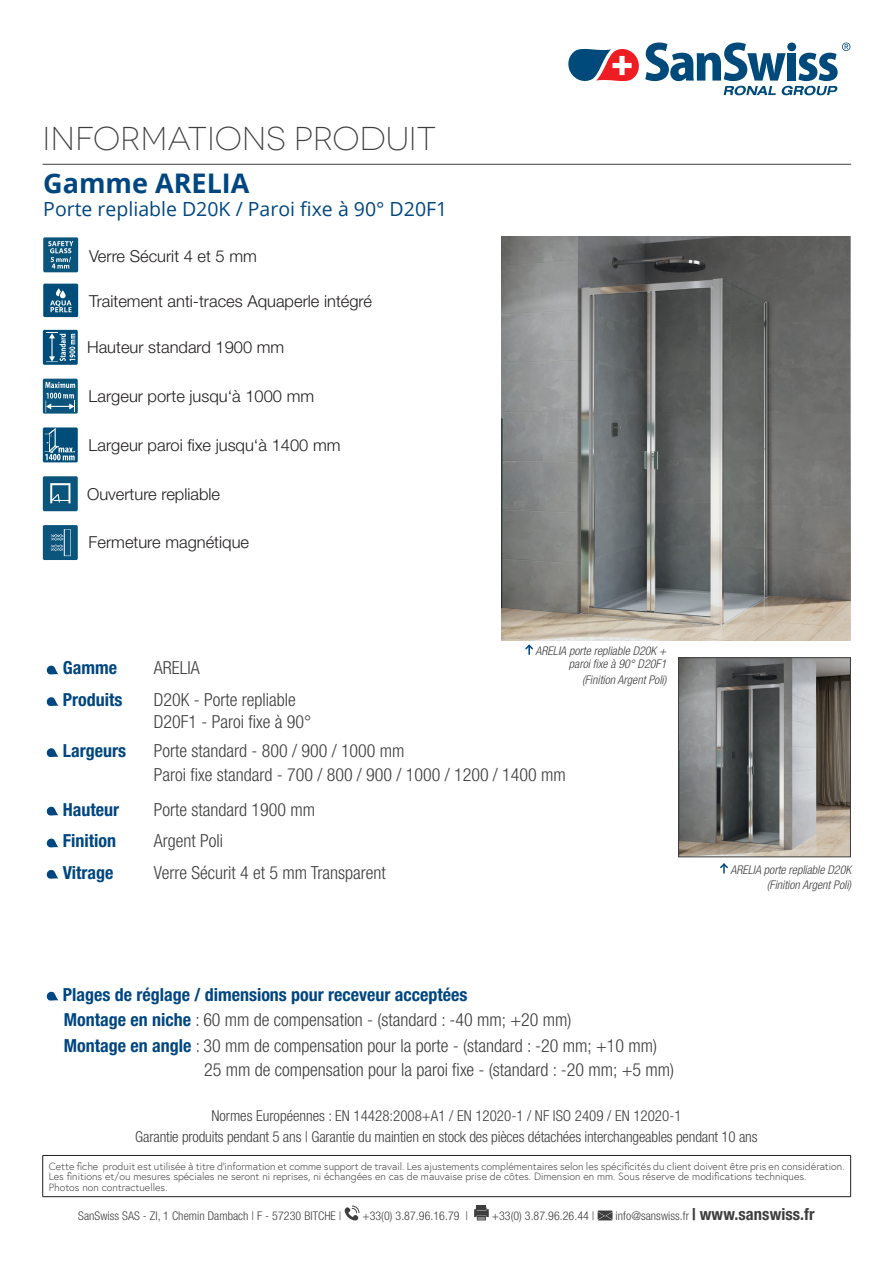
<style>
.page{position:relative;width:893px;height:1263px;background:#fff}
.page>*{position:absolute;margin:0;border:0;box-sizing:border-box;transform-origin:0 0}
.t1{font:300 33px "Novecentowide";letter-spacing:-.005em;color:#3e3e3f}
.t2{font:700 27px "Open Sans";color:#004680}
.t3{font:19.5px "Open Sans";color:#004680}
.t4{font:300 condensed 18px/21.6px "Helvetica Neue LT Pro";color:#3e3e3f}
.t5{font:700 condensed 18px "Helvetica Neue LT Pro";color:#004680}
.t6{font:300 16.5px "Helvetica Neue LT Pro";color:#231f20}
.t7{font:300 condensed 15px/21px "Helvetica Neue LT Pro";letter-spacing:-.01em;color:#3e3e3f;text-align:center}
.t8{font:300 condensed 12px "Helvetica Neue LT Pro";letter-spacing:.005em;color:#3e3e3f}
.t9{font:italic 300 condensed 12px/13.5px "Helvetica Neue LT Pro";color:#3e3e3f;text-align:right}
.t10{font:300 10.5px/10.5px "Europa";color:#3e3e3f}
.s1{font-weight:700;color:#004680}
.s2{font-weight:700;font-size:16.5px}
</style>
<div class="page">
<svg style="left:46px;top:665px;width:13px;height:10px"></svg>
<svg style="left:46px;top:697px;width:13px;height:9px"></svg>
<svg style="left:46px;top:748px;width:13px;height:9px"></svg>
<svg style="left:46px;top:806px;width:13px;height:10px"></svg>
<svg style="left:46px;top:838px;width:13px;height:10px"></svg>
<svg style="left:46px;top:869px;width:13px;height:10px"></svg>
<div style="left:43px;top:476px;width:35px;height:35px;background:#0b547c;border-radius:2px"></div>
<svg style="left:50px;top:483px;width:20px;height:20px"></svg>
<svg style="left:43px;top:427px;width:35px;height:35px"></svg>
<svg style="left:45px;top:429px;width:30px;height:31px"></svg>
<svg style="left:344px;top:1205px;width:15px;height:15px"></svg>
<div style="left:477px;top:1205px;width:9px;height:5px;background:#3e3e3f"></div>
<svg style="left:474px;top:1207px;width:15px;height:13px"></svg>
<svg style="left:598px;top:1210px;width:14px;height:10px"></svg>
<hr style="left:43px;top:1155px;width:808px;height:1px;background:#231f20">
<hr style="left:42px;top:1156px;width:1px;height:40px;background:#231f20">
<hr style="left:850px;top:1156px;width:1px;height:40px;background:#231f20">
<hr style="left:43px;top:1196px;width:808px;height:1px;background:#231f20">
<hr style="left:43px;top:164px;width:808px;height:1px;background:#3e3e3f">
<img style="left:502px;top:236px;width:348px;height:404px">
<svg style="left:525px;top:644px;width:9px;height:10px"></svg>
<img style="left:680px;top:659px;width:169px;height:196px">
<div style="left:678px;top:657px;width:173px;height:200px;border:1px solid #3e3e3f"></div>
<svg style="left:720px;top:863px;width:8px;height:10px"></svg>
<svg style="left:568px;top:43px;width:282px;height:52px"></svg>
<svg style="left:43px;top:330px;width:35px;height:35px"></svg>
<svg style="left:46px;top:333px;width:29px;height:29px"></svg>
<div style="left:43px;top:379px;width:35px;height:35px;background:#0b547c;border-radius:2px"></div>
<svg style="left:45px;top:382px;width:30px;height:30px"></svg>
<div style="left:43px;top:525px;width:35px;height:35px;background:#0b547c;border-radius:2px"></div>
<svg style="left:51px;top:529px;width:20px;height:27px"></svg>
<div style="left:43px;top:284px;width:35px;height:33px;background:#004d79;border-radius:2px"></div>
<svg style="left:50px;top:288px;width:22px;height:24px"></svg>
<div style="left:43px;top:237px;width:35px;height:35px;background:#0b547c;border-radius:2px"></div>
<svg style="left:48px;top:241px;width:25px;height:28px"></svg>
<svg style="left:46px;top:991px;width:13px;height:10px"></svg>
<h1 class="t1" style="left:43px;top:119px;width:395px">INFORMATIONS PRODUIT</h1>
<h2 class="t2" style="left:43px;top:164px;width:208px">Gamme ARELIA</h2>
<p class="t3" style="left:43px;top:195px;width:406px">Porte repliable D20K / Paroi fixe à 90° D20F1</p>
<p class="t6" style="left:89px;top:246px;width:169px">Verre Sécurit 4 et 5 mm</p>
<p class="t6" style="left:89px;top:291px;width:285px">Traitement anti-traces Aquaperle intégré</p>
<p class="t6" style="left:87px;top:337px;width:199px">Hauteur standard 1900 mm</p>
<p class="t6" style="left:89px;top:386px;width:227px">Largeur porte jusqu‘à 1000 mm</p>
<p class="t6" style="left:89px;top:435px;width:253px">Largeur paroi fixe jusqu‘à 1400 mm</p>
<p class="t6" style="left:87px;top:484px;width:134px">Ouverture repliable</p>
<p class="t6" style="left:89px;top:532px;width:162px">Fermeture magnétique</p>
<p class="t9" style="left:536px;top:644px;width:132px">ARELIA porte repliable D20K + paroi fixe à 90° D20F1</p>
<p class="t9" style="left:582px;top:673px;width:86px">(Finition Argent Poli)</p>
<p class="t5" style="left:63px;top:657px;width:56px">Gamme</p>
<p class="t4" style="left:154px;top:657px;width:47px">ARELIA</p>
<p class="t5" style="left:63px;top:689px;width:61px">Produits</p>
<p class="t4" style="left:154px;top:689px;width:159px">D20K - Porte repliable<br>D20F1 - Paroi fixe à 90°</p>
<p class="t5" style="left:63px;top:740px;width:65px">Largeurs</p>
<p class="t4" style="left:154px;top:739px;width:413px;line-height:23.7px">Porte standard - 800 / 900 / 1000 mm<br>Paroi fixe standard - 700 / 800 / 900 / 1000 / 1200 / 1400 mm</p>
<p class="t5" style="left:63px;top:798px;width:58px">Hauteur</p>
<p class="t4" style="left:154px;top:798px;width:163px">Porte standard 1900 mm</p>
<p class="t5" style="left:63px;top:830px;width:55px">Finition</p>
<p class="t4" style="left:154px;top:830px;width:71px">Argent Poli</p>
<p class="t5" style="left:63px;top:861px;width:52px">Vitrage</p>
<p class="t4" style="left:154px;top:861px;width:233px">Verre Sécurit 4 et 5 mm Transparent</p>
<p class="t5" style="left:63px;top:983px;width:406px">Plages de réglage / dimensions pour receveur acceptées</p>
<p class="t4" style="left:64px;top:1009px;width:509px"><span class="s1">Montage en niche</span> : 60 mm de compensation - (standard : -40 mm; +20 mm)</p>
<p class="t4" style="left:64px;top:1034px;width:595px"><span class="s1">Montage en angle</span> : 30 mm de compensation pour la porte - (standard : -20 mm; +10 mm)</p>
<p class="t4" style="left:204px;top:1058px;width:472px">25 mm de compensation pour la paroi fixe - (standard : -20 mm; +5 mm)</p>
<p class="t9" style="left:730px;top:862px;width:122px;line-height:15.6px">ARELIA porte repliable D20K (Finition Argent Poli)</p>
<p class="t7" style="left:135px;top:1105px;width:624px">Normes Européennes : EN 14428:2008+A1 / EN 12020-1 / NF ISO 2409 / EN 12020-1<br>Garantie produits pendant 5 ans | Garantie du maintien en stock des pièces détachées interchangeables pendant 10 ans</p>
<p class="t10" style="left:49px;top:1160px;width:797px">Cette fiche produit est utilisée à titre d‘information et comme support de travail. Les ajustements complémentaires selon les spécificités du client doivent être pris en considération.<br>Les finitions et/ou mesures spéciales ne seront ni reprises, ni échangées en cas de mauvaise prise de côtes. Dimension en mm. Sous réserve de modifications techniques.<br>Photos non contractuelles.</p>
<p class="t8" style="left:78px;top:1209px;width:265px">SanSwiss SAS - ZI, 1 Chemin Dambach | F - 57230 BITCHE |</p>
<p class="t8" style="left:362px;top:1209px;width:107px">+33(0) 3.87.96.16.79 |</p>
<p class="t8" style="left:492px;top:1209px;width:104px">+33(0) 3.87.96.26.44 |</p>
<p class="t8" style="left:615px;top:1209px;width:201px">info@sanswiss.fr <span class="s2">| www.sanswiss.fr</span></p>
</div>
